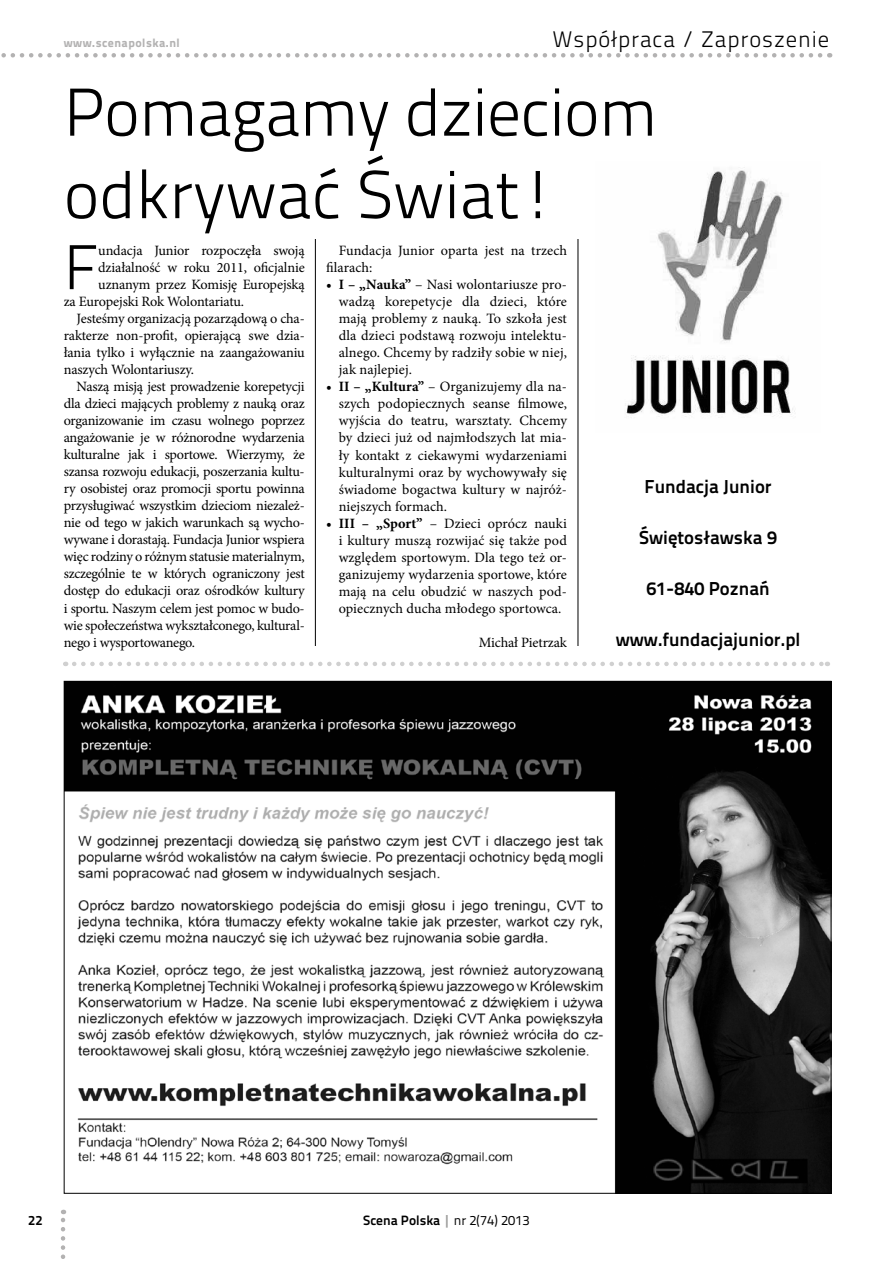
<style>
.page{position:relative;width:893px;height:1263px;background:#fff}
.page>*{position:absolute;margin:0;border:0;box-sizing:border-box;transform-origin:0 0}
.t1{font:300 67.5px/82.5px "Titillium Text 22 L";letter-spacing:-.01em;color:#000}
.t2{font:300 63px "Titillium Text 22 L";color:#000}
.t3{font:300 22.5px "Titillium Text 22 L";letter-spacing:.04em;color:#000}
.t4{font:700 18.75px "Titillium Text 22 L";color:#000}
.t5{font:14.25px/17px "Minion Pro";letter-spacing:-.02em;color:#000;text-align:justify}
.t6{font:14.25px/17px "Minion Pro";letter-spacing:.005em;color:#000}
.t7{font:700 13.5px "Titillium Text 22 L";color:#000}
.t8{font:800 12px "Titillium Text 22 L";letter-spacing:.04em;color:#b3b2b2}
.s1{font-weight:700}
.s2{color:#9d9d9c}
.s3{font-weight:400}
</style>
<div class="page">
<svg style="left:61px;top:1210px;width:4px;height:49px"></svg>
<hr style="left:315px;top:85px;width:1px;height:1109px;background:#000">
<hr style="left:578px;top:85px;width:1px;height:1109px;background:#000">
<svg style="left:1px;top:53px;width:819px;height:5px"></svg>
<div style="left:63px;top:647px;width:767px;height:34px;background:#fff"></div>
<div style="left:64px;top:85px;width:765px;height:153px;background:#fff"></div>
<img style="left:625px;top:167px;width:170px;height:250px">
<img style="left:66px;top:683px;width:763px;height:509px">
<svg style="left:74px;top:662px;width:754px;height:4px"></svg>
<p class="t8" style="left:64px;top:33px;width:118px">www.scenapolska.nl</p>
<h3 class="t3" style="left:553px;top:22px;width:278px">Współpraca / Zaproszenie</h3>
<h1 class="t1" style="left:64px;top:67px;width:595px">Pomagamy dzieciom odkrywać Świat!</h1>
<h2 class="t2" style="left:64px;top:221px;width:37px">F</h2>
<p class="t5" style="left:98px;top:242px;width:208px">undacja Junior rozpoczęła swoją</p>
<p class="t5" style="left:98px;top:259px;width:208px">działalność w roku 2011, oficjalnie</p>
<p class="t5" style="left:98px;top:276px;width:208px">uznanym przez Komisję Europejską</p>
<p class="t5" style="left:64px;top:293px;width:182px">za Europejski Rok Wolontariatu.</p>
<p class="t5" style="left:77px;top:310px;width:230px">Jesteśmy organizacją pozarządową o cha-</p>
<p class="t5" style="left:64px;top:327px;width:242px">rakterze non-profit, opierającą swe dzia-</p>
<p class="t5" style="left:64px;top:344px;width:242px">łania tylko i wyłącznie na zaangażowaniu</p>
<p class="t5" style="left:64px;top:361px;width:132px">naszych Wolontariuszy.</p>
<p class="t5" style="left:77px;top:378px;width:230px">Naszą misją jest prowadzenie korepetycji</p>
<p class="t5" style="left:64px;top:395px;width:242px">dla dzieci mających problemy z nauką oraz</p>
<p class="t5" style="left:64px;top:412px;width:242px">organizowanie im czasu wolnego poprzez</p>
<p class="t5" style="left:64px;top:429px;width:242px">angażowanie je w różnorodne wydarzenia</p>
<p class="t5" style="left:64px;top:446px;width:242px">kulturalne jak i sportowe. Wierzymy, że</p>
<p class="t5" style="left:64px;top:463px;width:242px">szansa rozwoju edukacji, poszerzania kultu-</p>
<p class="t5" style="left:64px;top:480px;width:242px">ry osobistej oraz promocji sportu powinna</p>
<p class="t5" style="left:64px;top:497px;width:242px">przysługiwać wszystkim dzieciom niezależ-</p>
<p class="t5" style="left:64px;top:514px;width:242px">nie od tego w jakich warunkach są wycho-</p>
<p class="t5" style="left:64px;top:531px;width:242px">wywane i dorastają. Fundacja Junior wspiera</p>
<p class="t5" style="left:64px;top:548px;width:242px">więc rodziny o różnym statusie materialnym,</p>
<p class="t5" style="left:64px;top:565px;width:242px">szczególnie te w których ograniczony jest</p>
<p class="t5" style="left:64px;top:582px;width:242px">dostęp do edukacji oraz ośrodków kultury</p>
<p class="t5" style="left:64px;top:599px;width:242px">i sportu. Naszym celem jest pomoc w budo-</p>
<p class="t5" style="left:64px;top:616px;width:242px">wie społeczeństwa wykształconego, kultural-</p>
<p class="t5" style="left:64px;top:633px;width:133px">nego i wysportowanego.</p>
<p class="t6" style="left:326px;top:242px;width:242px;text-indent:13px">Fundacja Junior oparta jest na trzech filarach:</p>
<p class="t5" style="left:339px;top:276px;width:230px;text-indent:-13px"><span class="s1">• I – „Nauka”</span> – Nasi wolontariusze pro&shy;wadzą korepetycje dla dzieci, które mają problemy z nauką. To szkoła jest dla dzieci podstawą rozwoju intelektu&shy;alnego. Chcemy by radziły sobie w niej, jak najlepiej.</p>
<p class="t5" style="left:339px;top:378px;width:230px;text-indent:-13px"><span class="s1">• II – „Kultura”</span> – Organizujemy dla na&shy;szych podopiecznych seanse filmowe, wyjścia do teatru, warsztaty. Chcemy by dzieci już od najmłodszych lat mia&shy;ły kontakt z ciekawymi wydarzeniami kulturalnymi oraz by wychowywały się świadome bogactwa kultury w najróż&shy;niejszych formach.</p>
<p class="t5" style="left:339px;top:515px;width:230px;text-indent:-13px"><span class="s1">• III – „Sport”</span> – Dzieci oprócz nauki i kultury muszą rozwijać się także pod względem sportowym. Dla tego też or&shy;ganizujemy wydarzenia sportowe, które mają na celu obudzić w naszych pod&shy;opiecznych ducha młodego sportowca.</p>
<p class="t5" style="left:479px;top:634px;width:90px">Michał Pietrzak</p>
<h3 class="t4" style="left:644px;top:472px;width:129px">Fundacja Junior</h3>
<h3 class="t4" style="left:639px;top:523px;width:139px">Świętosławska 9</h3>
<h3 class="t4" style="left:646px;top:574px;width:125px">61-840 Poznań</h3>
<h3 class="t4" style="left:616px;top:625px;width:186px">www.fundacjajunior.pl</h3>
<p class="t7" style="left:28px;top:1210px;width:16px">22</p>
<p class="t7" style="left:363px;top:1210px;width:168px">Scena Polska <span class="s2">|</span> <span class="s3">nr 2(74) 2013</span></p>
</div>
